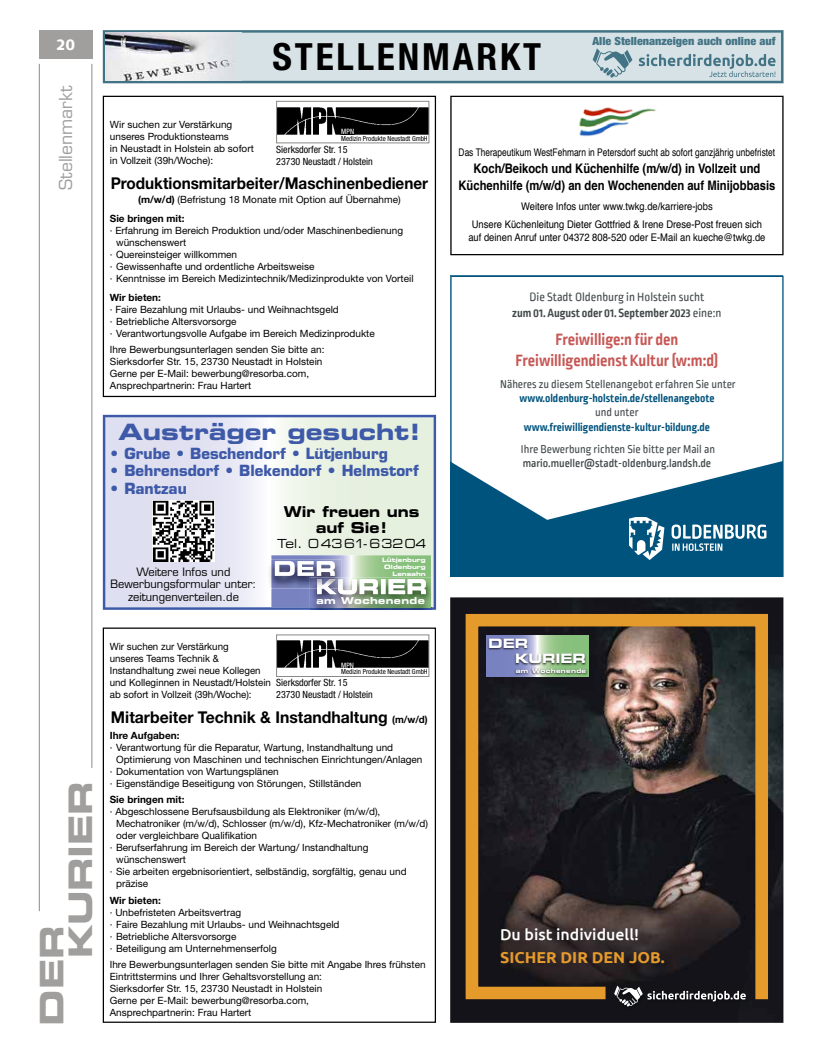
<style>
.page{position:relative;width:819px;height:1053px;background:#fff}
.page>*{position:absolute;margin:0;border:0;box-sizing:border-box;transform-origin:0 0}
.t1{font:700 condensed 37.5px "Helvetica Neue";letter-spacing:.075em;color:#000}
.t2{font:32.5px/28.9px "Eurostile LT Std Bold Ex 2";letter-spacing:-.01em;color:#a19f9d}
.t3{font:22.5px "Eurostile LT Std Bold Ex 2";color:#3d59a8}
.t4{font:17.5px "Eurostile LT Std";letter-spacing:-.005em;color:#a19f9d}
.t5{font:700 17.25px/20.8px "Ropa Soft PTT";color:#c65855;text-align:center}
.t6{font:700 16.25px "Helvetica Neue LT Std";color:#000}
.t7{font:700 16.25px "Helvetica Neue LT Std";color:#000;scale:.94 1}
.t8{font:500 15.75px/22.9px "Ubuntu";color:#fff}
.t9{font:700 15px "Eurostile LT Std";color:#3d59a8}
.t10{font:15px/16.2px "Eurostile LT Std Bold Ex 2";color:#000;text-align:center;scale:.9 1}
.t11{font:900 15px "Syntax LT Std";color:#fff}
.t12{font:700 13.12px/17.1px "Helvetica";color:#000;text-align:center;scale:.86 1}
.t13{font:13px/14.9px "Eurostile LT Std Bold Ex 2";letter-spacing:-.01em;color:#fff}
.t14{font:12.62px/15.9px "Ropa Soft PTT";color:#42494b;text-align:center}
.t15{font:12.5px "Eurostile LT Std Ex 2";color:#000;scale:.9 1}
.t16{font:700 12px/14.4px "Ropa Soft PTT";color:#00537d;text-align:center}
.t17{font:500 12px/14.4px "Ropa Soft PTT";color:#42494b}
.t18{font:11.25px/12.5px "Eurostile LT Std";color:#000;text-align:center}
.t19{font:900 condensed 11.25px "Helvetica Neue";color:#437485;scale:1.08 1}
.t20{font:10.5px/18.4px "Helvetica";color:#000;text-align:center;scale:.9 1}
.t21{font:10.5px "Helvetica";color:#000;scale:.8 1}
.t22{font:10px/12px "Helvetica Neue LT Std";color:#000}
.t23{font:condensed 10px/12px "Helvetica Neue LT Std";color:#000}
.t24{font:700 10px "Helvetica Neue LT Std";color:#000}
.t25{font:9.62px "Eurostile LT Std Bold Ex 2";letter-spacing:.04em;color:#fff}
.t26{font:condensed 7.38px "Helvetica Neue LT Std";color:#fff}
.t27{font:condensed 7px "Helvetica Neue LT Std";color:#000}
.t28{font:6.25px "Eurostile Bold Extended Two";letter-spacing:.04em;color:#fff}
.t29{font:6px/7.1px "Eurostile LT Std Bold Ex 2";color:#fff;text-align:right}
.s1{font-weight:700}
.s2{font-size:10px}
.s3{font-weight:400;color:#42494b}
.s4{font-weight:400}
.s5{font-weight:700;color:#e59a2c}
</style>
<div class="page">
<hr style="left:39px;top:64px;width:1px;height:847px;background:#8c8986">
<hr style="left:92px;top:64px;width:1px;height:703px;background:#8c8986">
<div style="left:39px;top:30px;width:53px;height:29px;background:#a19f9d"></div>
<img style="left:450px;top:597px;width:333px;height:425px">
<svg style="left:459px;top:607px;width:315px;height:404px;background:#45372c"></svg>
<img style="left:613px;top:985px;width:136px;height:25px">
<svg style="left:614px;top:985px;width:131px;height:21px;background:#424245"></svg>
<svg style="left:486px;top:635px;width:102px;height:41px"></svg>
<div style="left:487px;top:638px;width:100px;height:28px;background:#000;opacity:.75"></div>
<div style="left:514px;top:667px;width:74px;height:9px;background:#000;opacity:.75"></div>
<div style="left:450px;top:275px;width:333px;height:302px;background:#00537d"></div>
<svg style="left:452px;top:277px;width:329px;height:243px;background:#e0eaef"></svg>
<svg style="left:671px;top:524px;width:95px;height:27px"></svg>
<svg style="left:629px;top:517px;width:35px;height:43px"></svg>
<div style="left:450px;top:275px;width:333px;height:302px;border:1px solid #00537d"></div>
<div style="left:103px;top:627px;width:333px;height:395px;border:1px solid #000"></div>
<img style="left:278px;top:640px;width:149px;height:27px">
<div style="left:276px;top:634px;width:153px;height:42px;border:1px solid #8c8986"></div>
<div style="left:103px;top:96px;width:333px;height:301px;border:1px solid #000"></div>
<img style="left:278px;top:107px;width:149px;height:27px">
<div style="left:276px;top:101px;width:153px;height:42px;border:1px solid #8c8986"></div>
<svg style="left:103px;top:30px;width:680px;height:53px;background:#c3d3da"></svg>
<img style="left:105px;top:33px;width:136px;height:48px">
<svg style="left:638px;top:54px;width:137px;height:23px;background:#b1c6ce"></svg>
<svg style="left:592px;top:48px;width:40px;height:30px"></svg>
<svg style="left:103px;top:415px;width:333px;height:194px;background:#dfe4e9"></svg>
<img style="left:310px;top:607px;width:121px;height:2px">
<img style="left:268px;top:559px;width:3px;height:29px">
<svg style="left:271px;top:555px;width:161px;height:52px"></svg>
<img style="left:153px;top:500px;width:61px;height:62px">
<div style="left:450px;top:96px;width:333px;height:159px;border:1px solid #000"></div>
<img style="left:579px;top:107px;width:77px;height:29px">
<p class="t11" style="left:56px;top:36px;width:21px">20</p>
<p class="t4" style="left:55px;top:190px;width:106px;rotate:-90deg">Stellenmarkt</p>
<p class="t2" style="left:37px;top:958px;width:179px;text-indent:-67px;rotate:-90deg">Der<br>Kurier</p>
<p class="t1" style="left:272px;top:34px;width:270px">STELLENMARKT</p>
<p class="t19" style="left:592px;top:34px;width:171px">Alle Stellenanzeigen auch online auf</p>
<p class="t22" style="left:110px;top:118px;width:145px">Wir suchen zur Verstärkung unseres Produktionsteams<br>in Neustadt in Holstein ab sofort in Vollzeit (39h/Woche):</p>
<p class="t7" style="left:111px;top:173px;width:339px">Produktionsmitarbeiter/Maschinenbediener</p>
<p class="t22" style="left:110px;top:190px;width:292px;line-height:18.8px;text-indent:28px"><span class="s1">(m/w/d)</span> (Befristung 18 Monate mit Option auf Übernahme)<br><span class="s1">Sie bringen mit:</span></p>
<p class="t22" style="left:110px;top:224px;width:295px">· Erfahrung im Bereich Produktion und/oder Maschinenbedienung</p>
<p class="t22" style="left:116px;top:236px;width:71px">wünschenswert</p>
<p class="t22" style="left:110px;top:248px;width:129px">· Quereinsteiger willkommen</p>
<p class="t22" style="left:110px;top:260px;width:206px">· Gewissenhafte und ordentliche Arbeitsweise</p>
<p class="t22" style="left:110px;top:272px;width:305px">· Kenntnisse im Bereich Medizintechnik/Medizinprodukte von Vorteil</p>
<p class="t22" style="left:110px;top:291px;width:266px"><span class="s1">Wir bieten:<br></span>· Faire Bezahlung mit Urlaubs- und Weihnachtsgeld<br>· Betriebliche Altersvorsorge<br>· Verantwortungsvolle Aufgabe im Bereich Medizinprodukte</p>
<p class="t22" style="left:110px;top:343px;width:216px">Ihre Bewerbungsunterlagen senden Sie bitte an:<br>Sierksdorfer Str. 15, 23730 Neustadt in Holstein Gerne per E-Mail: bewerbung@resorba.com, Ansprechpartnerin: Frau Hartert</p>
<p class="t26" style="left:341px;top:127px;width:14px">MPN</p>
<p class="t27" style="left:341px;top:134px;width:88px">Medizin Produkte Neustadt GmbH</p>
<p class="t23" style="left:276px;top:143px;width:98px">Sierksdorfer Str. 15<br>23730 Neustadt / Holstein</p>
<p class="t3" style="left:118px;top:416px;width:303px">Austräger gesucht!</p>
<p class="t9" style="left:110px;top:444px;width:280px">• Grube • Beschendorf • Lütjenburg</p>
<p class="t9" style="left:110px;top:461px;width:310px">• Behrensdorf • Blekendorf • Helmstorf</p>
<p class="t9" style="left:110px;top:479px;width:79px">• Rantzau</p>
<p class="t18" style="left:110px;top:565px;width:147px">Weitere Infos und<br>Bewerbungsformular unter: zeitungenverteilen.de</p>
<p class="t10" style="left:284px;top:503px;width:152px">Wir freuen uns auf Sie!</p>
<p class="t15" style="left:277px;top:535px;width:167px">Tel. 0 43 61- 6 32 04</p>
<p class="t29" style="left:382px;top:556px;width:45px">Lütjenburg<br>Oldenburg<br>Lensahn</p>
<p class="t25" style="left:316px;top:593px;width:110px">am Wochenende</p>
<p class="t22" style="left:110px;top:640px;width:162px">Wir suchen zur Verstärkung<br>unseres Teams Technik &amp;<br>Instandhaltung zwei neue Kollegen und Kolleginnen in Neustadt/Holstein ab sofort in Vollzeit (39h/Woche):</p>
<p class="t6" style="left:111px;top:707px;width:318px">Mitarbeiter Technik &amp; Instandhaltung <span class="s2">(m/w/d)</span></p>
<p class="t24" style="left:110px;top:729px;width:71px">Ihre Aufgaben:</p>
<p class="t22" style="left:110px;top:741px;width:285px">· Verantwortung für die Reparatur, Wartung, Instandhaltung und</p>
<p class="t22" style="left:116px;top:753px;width:308px">Optimierung von Maschinen und technischen Einrichtungen/Anlagen</p>
<p class="t22" style="left:110px;top:765px;width:170px">· Dokumentation von Wartungsplänen</p>
<p class="t22" style="left:110px;top:777px;width:253px">· Eigenständige Beseitigung von Störungen, Stillständen</p>
<p class="t24" style="left:110px;top:793px;width:76px">Sie bringen mit:</p>
<p class="t22" style="left:110px;top:805px;width:272px">· Abgeschlossene Berufsausbildung als Elektroniker (m/w/d),</p>
<p class="t22" style="left:116px;top:817px;width:313px">Mechatroniker (m/w/d), Schlosser (m/w/d), Kfz-Mechatroniker (m/w/d)</p>
<p class="t22" style="left:116px;top:829px;width:143px">oder vergleichbare Qualifikation</p>
<p class="t22" style="left:110px;top:841px;width:260px">· Berufserfahrung im Bereich der Wartung/ Instandhaltung</p>
<p class="t22" style="left:116px;top:853px;width:71px">wünschenswert</p>
<p class="t22" style="left:110px;top:865px;width:298px">· Sie arbeiten ergebnisorientiert, selbständig, sorgfältig, genau und</p>
<p class="t22" style="left:116px;top:877px;width:34px">präzise</p>
<p class="t22" style="left:110px;top:893px;width:231px"><span class="s1">Wir bieten:<br></span>· Unbefristeten Arbeitsvertrag<br>· Faire Bezahlung mit Urlaubs- und Weihnachtsgeld · Betriebliche Altersvorsorge<br>· Beteiligung am Unternehmenserfolg</p>
<p class="t22" style="left:110px;top:958px;width:317px">Ihre Bewerbungsunterlagen senden Sie bitte mit Angabe Ihres frühsten Eintrittstermins und Ihrer Gehaltsvorstellung an:<br>Sierksdorfer Str. 15, 23730 Neustadt in Holstein<br>Gerne per E-Mail: bewerbung@resorba.com,<br>Ansprechpartnerin: Frau Hartert</p>
<p class="t26" style="left:341px;top:660px;width:14px">MPN</p>
<p class="t27" style="left:341px;top:667px;width:88px">Medizin Produkte Neustadt GmbH</p>
<p class="t23" style="left:276px;top:676px;width:98px">Sierksdorfer Str. 15<br>23730 Neustadt / Holstein</p>
<p class="t21" style="left:458px;top:144px;width:397px">Das Therapeutikum WestFehmarn in Petersdorf sucht ab sofort ganzjährig unbefristet</p>
<p class="t12" style="left:458px;top:160px;width:370px">Koch/Beikoch und Küchenhilfe (m/w/d) in Vollzeit und<br>Küchenhilfe (m/w/d) an den Wochenenden auf Minijobbasis</p>
<p class="t20" style="left:472px;top:197px;width:324px">Weitere Infos unter www.twkg.de/karriere-jobs<br>Unsere Küchenleitung Dieter Gottfried &amp; Irene Drese-Post freuen sich</p>
<p class="t20" style="left:468px;top:229px;width:331px">auf deinen Anruf unter 04372 808-520 oder E-Mail an kueche@twkg.de</p>
<p class="t14" style="left:512px;top:289px;width:211px">Die Stadt Oldenburg in Holstein sucht<br><span class="s1">zum 01. August oder 01. September 2023</span> eine:n</p>
<p class="t5" style="left:515px;top:330px;width:204px">Freiwillige:n für den<br>Freiwilligendienst Kultur (w:m:d)</p>
<p class="t16" style="left:500px;top:377px;width:237px"><span class="s3">Näheres zu diesem Stellenangebot erfahren Sie unter </span>www.oldenburg-holstein.de/stellenangebote<br><span class="s3">und unter<br></span>www.freiwilligendienste-kultur-bildung.de</p>
<p class="t17" style="left:521px;top:442px;width:195px"><span class="s4">Ihre Bewerbung richten Sie bitte per Mail an </span>mario.mueller@stadt-oldenburg.landsh.de</p>
<p class="t13" style="left:515px;top:635px;width:72px;text-indent:-27px">Der<br>Kurier</p>
<p class="t28" style="left:516px;top:666px;width:72px">am Wochenende</p>
<p class="t8" style="left:500px;top:922px;width:166px">Du bist individuell!<br><span class="s5">SICHER DIR DEN JOB.</span></p>
</div>
